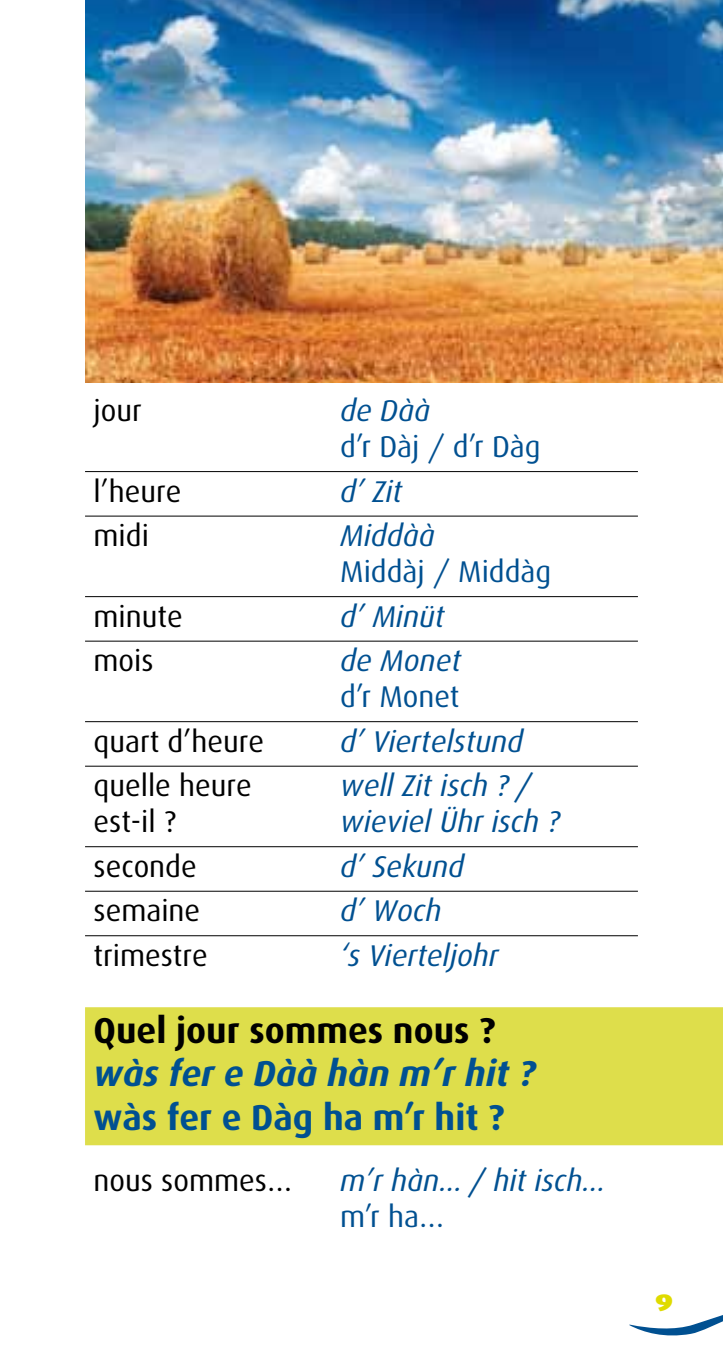
<style>
.page{position:relative;width:723px;height:1361px;background:#fff}
.page>*{position:absolute;margin:0;border:0;box-sizing:border-box;transform-origin:0 0}
.t1{font:italic 700 36px "Dax";color:#005091}
.t2{font:700 36px "Dax";color:#000}
.t3{font:700 36px "Dax";color:#005091}
.t4{font:italic 30px "Dax";color:#005091}
.t5{font:30px "Dax";color:#000}
.t6{font:30px "Dax";color:#005091}
.t7{font:900 24px "Dax";color:#dfdb00;scale:1.3 1}
</style>
<div class="page">
<svg style="left:629px;top:1315px;width:94px;height:21px"></svg>
<hr style="left:85px;top:471px;width:553px;height:1px;background:#000">
<hr style="left:85px;top:515px;width:553px;height:1px;background:#000">
<hr style="left:85px;top:596px;width:553px;height:1px;background:#000">
<hr style="left:85px;top:640px;width:553px;height:1px;background:#000">
<hr style="left:85px;top:721px;width:553px;height:1px;background:#000">
<hr style="left:85px;top:765px;width:553px;height:1px;background:#000">
<hr style="left:85px;top:846px;width:553px;height:1px;background:#000">
<hr style="left:85px;top:890px;width:553px;height:2px;background:#000">
<hr style="left:85px;top:935px;width:553px;height:1px;background:#000">
<div style="left:85px;top:1007px;width:638px;height:138px;background:#dede4b"></div>
<img style="left:85px;top:0;width:638px;height:383px">
<p class="t5" style="left:94px;top:394px;width:50px">jour</p>
<p class="t4" style="left:340px;top:394px;width:91px">de Dàà</p>
<p class="t6" style="left:340px;top:430px;width:202px">d’r Dàj / d’r Dàg</p>
<p class="t5" style="left:94px;top:475px;width:89px">l’heure</p>
<p class="t4" style="left:340px;top:475px;width:64px">d’ Zit</p>
<p class="t5" style="left:94px;top:519px;width:57px">midi</p>
<p class="t4" style="left:340px;top:519px;width:96px">Middàà</p>
<p class="t6" style="left:340px;top:555px;width:213px">Middàj / Middàg</p>
<p class="t5" style="left:94px;top:600px;width:91px">minute</p>
<p class="t4" style="left:340px;top:600px;width:106px">d’ Minüt</p>
<p class="t5" style="left:94px;top:644px;width:62px">mois</p>
<p class="t4" style="left:340px;top:644px;width:122px">de Monet</p>
<p class="t6" style="left:340px;top:680px;width:121px">d’r Monet</p>
<p class="t5" style="left:94px;top:725px;width:172px">quart d’heure</p>
<p class="t4" style="left:340px;top:725px;width:184px">d’ Viertelstund</p>
<p class="t5" style="left:94px;top:769px;width:160px">quelle heure</p>
<p class="t4" style="left:340px;top:769px;width:193px">well Zit isch ? /</p>
<p class="t5" style="left:94px;top:805px;width:84px">est-il ?</p>
<p class="t4" style="left:340px;top:805px;width:221px">wieviel Ühr isch ?</p>
<p class="t5" style="left:94px;top:850px;width:105px">seconde</p>
<p class="t4" style="left:340px;top:850px;width:125px">d’ Sekund</p>
<p class="t5" style="left:94px;top:894px;width:108px">semaine</p>
<p class="t4" style="left:340px;top:894px;width:103px">d’ Woch</p>
<p class="t5" style="left:94px;top:939px;width:116px">trimestre</p>
<p class="t4" style="left:340px;top:939px;width:160px">‘s Vierteljohr</p>
<p class="t2" style="left:94px;top:1010px;width:403px">Quel jour sommes nous ?</p>
<p class="t1" style="left:94px;top:1053px;width:443px">wàs fer e Dàà hàn m’r hit ?</p>
<p class="t3" style="left:94px;top:1097px;width:412px">wàs fer e Dàg ha m’r hit ?</p>
<p class="t5" style="left:94px;top:1164px;width:200px">nous sommes…</p>
<p class="t4" style="left:340px;top:1164px;width:267px">m’r hàn… / hit isch...</p>
<p class="t6" style="left:340px;top:1200px;width:106px">m’r ha…</p>
<p class="t7" style="left:655px;top:1289px;width:16px">9</p>
</div>
